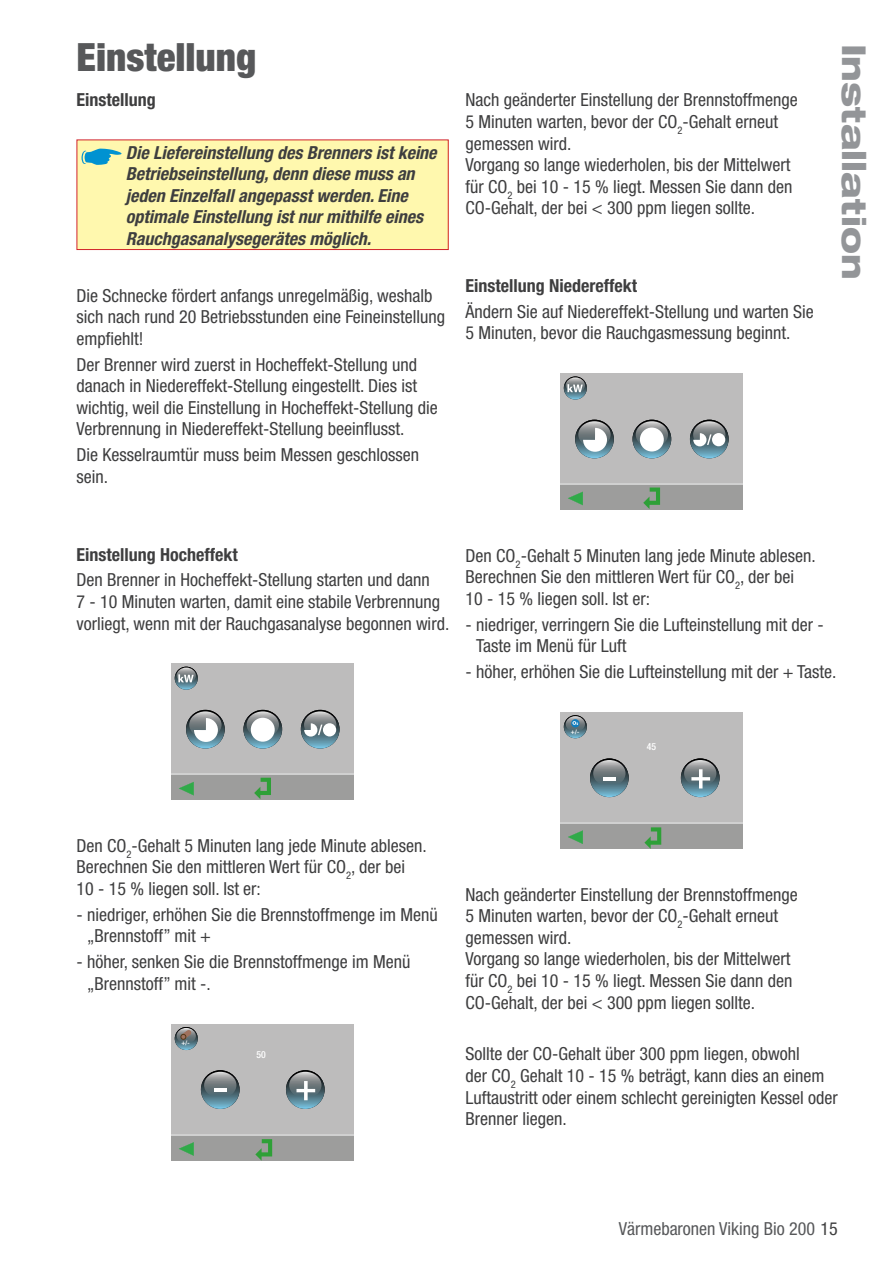
<style>
.page{position:relative;width:893px;height:1263px;background:#fff}
.page>*{position:absolute;margin:0;border:0;box-sizing:border-box;transform-origin:0 0}
.t1{font:900 condensed 39px "Helvetica Neue";color:#57585a}
.t2{font:800 expanded 33px "Helvetica Neue";color:#939598}
.t3{font:condensed 18px/21.6px "Helvetica Neue";color:#3e3e3f}
.t4{font:italic 700 condensed 18px/21.6px "Helvetica Neue";color:#3e3e3f}
.t5{font:700 condensed 18px "Helvetica Neue";color:#3e3e3f}
.t6{font:condensed 18px "Helvetica Neue";color:#57585a}
.t7{font:500 condensed 9.75px "Helvetica Neue";color:#fff}
.t8{font:700 6.6px "Myriad";color:#fff}
.s1{color:#3e3e3f}
</style>
<div class="page">
<div style="left:77px;top:140px;width:371px;height:110px;background:#fff8ae"></div>
<svg style="left:82px;top:149px;width:40px;height:16px"></svg>
<div style="left:77px;top:140px;width:372px;height:110px;border:1px solid #d1232a"></div>
<div style="left:171px;top:663px;width:183px;height:112px;background:#bdbcbc"></div>
<hr style="left:171px;top:773px;width:183px;height:2px;background:#d0d0d0">
<div style="left:171px;top:775px;width:183px;height:25px;background:#9d9d9c"></div>
<svg style="left:179px;top:782px;width:15px;height:13px"></svg>
<svg style="left:254px;top:778px;width:17px;height:21px"></svg>
<svg style="left:175px;top:667px;width:23px;height:23px"></svg>
<svg style="left:177px;top:668px;width:19px;height:15px"></svg>
<svg style="left:178px;top:674px;width:16px;height:8px"></svg>
<svg style="left:243px;top:710px;width:39px;height:38px"></svg>
<svg style="left:247px;top:711px;width:32px;height:27px"></svg>
<div style="left:251px;top:718px;width:24px;height:24px;background:#fff;border-radius:50%"></div>
<svg style="left:186px;top:710px;width:39px;height:38px"></svg>
<svg style="left:189px;top:711px;width:33px;height:27px"></svg>
<svg style="left:194px;top:718px;width:24px;height:24px"></svg>
<svg style="left:301px;top:710px;width:39px;height:38px"></svg>
<svg style="left:304px;top:711px;width:32px;height:27px"></svg>
<div style="left:323px;top:723px;width:13px;height:13px;background:#fff;border-radius:50%"></div>
<svg style="left:304px;top:723px;width:18px;height:13px"></svg>
<div style="left:171px;top:1024px;width:183px;height:111px;background:#bdbcbc"></div>
<hr style="left:171px;top:1134px;width:183px;height:1px;background:#d0d0d0">
<div style="left:171px;top:1135px;width:183px;height:25px;background:#9d9d9c"></div>
<svg style="left:179px;top:1142px;width:15px;height:14px"></svg>
<svg style="left:255px;top:1139px;width:17px;height:22px"></svg>
<svg style="left:201px;top:1070px;width:39px;height:39px"></svg>
<svg style="left:204px;top:1072px;width:32px;height:26px"></svg>
<hr style="left:215px;top:1088px;width:12px;height:4px;background:#fff">
<svg style="left:286px;top:1070px;width:39px;height:39px"></svg>
<svg style="left:289px;top:1072px;width:32px;height:26px"></svg>
<svg style="left:296px;top:1081px;width:19px;height:19px"></svg>
<svg style="left:175px;top:1027px;width:23px;height:23px"></svg>
<svg style="left:177px;top:1028px;width:19px;height:16px"></svg>
<svg style="left:181px;top:1030px;width:10px;height:9px"></svg>
<div style="left:560px;top:373px;width:183px;height:112px;background:#bdbcbc"></div>
<hr style="left:560px;top:483px;width:183px;height:2px;background:#d0d0d0">
<div style="left:560px;top:485px;width:183px;height:25px;background:#9d9d9c"></div>
<svg style="left:568px;top:492px;width:15px;height:13px"></svg>
<svg style="left:643px;top:487px;width:17px;height:22px"></svg>
<svg style="left:564px;top:376px;width:23px;height:23px"></svg>
<svg style="left:566px;top:377px;width:19px;height:16px"></svg>
<svg style="left:567px;top:384px;width:16px;height:8px"></svg>
<svg style="left:632px;top:420px;width:39px;height:38px"></svg>
<svg style="left:636px;top:421px;width:32px;height:27px"></svg>
<div style="left:640px;top:428px;width:24px;height:23px;background:#fff;border-radius:50%"></div>
<svg style="left:575px;top:420px;width:39px;height:38px"></svg>
<svg style="left:578px;top:421px;width:33px;height:27px"></svg>
<svg style="left:583px;top:428px;width:24px;height:24px"></svg>
<svg style="left:690px;top:420px;width:39px;height:38px"></svg>
<svg style="left:693px;top:421px;width:32px;height:27px"></svg>
<div style="left:712px;top:433px;width:13px;height:13px;background:#fff;border-radius:50%"></div>
<svg style="left:693px;top:433px;width:18px;height:13px"></svg>
<div style="left:560px;top:712px;width:183px;height:112px;background:#bdbcbc"></div>
<hr style="left:560px;top:822px;width:183px;height:2px;background:#d0d0d0">
<div style="left:560px;top:824px;width:183px;height:25px;background:#9d9d9c"></div>
<svg style="left:568px;top:830px;width:15px;height:14px"></svg>
<svg style="left:644px;top:827px;width:17px;height:22px"></svg>
<svg style="left:590px;top:758px;width:39px;height:39px"></svg>
<svg style="left:593px;top:760px;width:32px;height:26px"></svg>
<svg style="left:604px;top:777px;width:12px;height:3px"></svg>
<svg style="left:681px;top:758px;width:39px;height:39px"></svg>
<svg style="left:684px;top:760px;width:32px;height:26px"></svg>
<svg style="left:691px;top:769px;width:19px;height:19px"></svg>
<svg style="left:564px;top:715px;width:23px;height:23px"></svg>
<svg style="left:566px;top:716px;width:19px;height:16px"></svg>
<div style="left:571px;top:719px;width:8px;height:8px;background:#127dbd;border-radius:50%"></div>
<svg style="left:572px;top:721px;width:6px;height:4px"></svg>
<h1 class="t1" style="left:77px;top:33px;width:181px">Einstellung</h1>
<p class="t5" style="left:77px;top:89px;width:81px">Einstellung</p>
<p class="t4" style="left:126px;top:141px;width:312px">Die Liefereinstellung des Brenners ist keine Betriebseinstellung, denn diese muss an jeden Einzelfall angepasst werden. Eine optimale Einstellung ist nur mithilfe eines Rauchgasanalysegerätes möglich.</p>
<p class="t3" style="left:77px;top:284px;width:370px">Die Schnecke fördert anfangs unregelmäßig, weshalb sich nach rund 20 Betriebsstunden eine Feineinstellung empfiehlt!</p>
<p class="t3" style="left:77px;top:353px;width:363px">Der Brenner wird zuerst in Hocheffekt-Stellung und danach in Niedereffekt-Stellung eingestellt. Dies ist wichtig, weil die Einstellung in Hocheffekt-Stellung die Verbrennung in Niedereffekt-Stellung beeinflusst.</p>
<p class="t3" style="left:77px;top:444px;width:344px">Die Kesselraumtür muss beim Messen geschlossen sein.</p>
<p class="t3" style="left:466px;top:89px;width:334px">Nach geänderter Einstellung der Brennstoffmenge 5 -Minuten warten, bevor der CO<sub>2</sub>-Gehalt erneut gemessen wird.<br>Vorgang so lange wiederholen, bis der Mittelwert für CO<sub>2</sub> bei 10 - 15 % liegt. Messen Sie dann den CO‑Gehalt, der bei &lt; 300 ppm liegen sollte.</p>
<p class="t5" style="left:466px;top:275px;width:173px">Einstellung Niedereffekt</p>
<p class="t3" style="left:466px;top:300px;width:350px">Ändern Sie auf Niedereffekt-Stellung und warten Sie<br>5 Minuten, bevor die Rauchgasmessung beginnt.</p>
<h2 class="t2" style="left:875px;top:44px;width:237px;rotate:90deg">Installation</h2>
<p class="t5" style="left:77px;top:543px;width:163px">Einstellung Hocheffekt</p>
<p class="t3" style="left:77px;top:569px;width:374px">Den Brenner in Hocheffekt-Stellung starten und dann<br>7 - 10 Minuten warten, damit eine stabile Verbrennung vorliegt, wenn mit der Rauchgasanalyse begonnen wird.</p>
<p class="t3" style="left:466px;top:544px;width:352px">Den CO<sub>2</sub>-Gehalt 5 Minuten lang jede Minute ablesen.<br>Berechnen Sie den mittleren Wert für CO<sub>2</sub>, der bei<br>10 - 15 % liegen soll. Ist er:</p>
<p class="t3" style="left:476px;top:613px;width:349px;text-indent:-11px">- niedriger, verringern Sie die Lufteinstellung mit der -<br>Taste im Menü für Luft</p>
<p class="t3" style="left:466px;top:661px;width:372px">- höher, erhöhen Sie die Lufteinstellung mit der + Taste.</p>
<p class="t8" style="left:571px;top:729px;width:10px">+/-</p>
<p class="t7" style="left:647px;top:741px;width:11px">45</p>
<p class="t3" style="left:77px;top:834px;width:352px">Den CO<sub>2</sub>-Gehalt 5 Minuten lang jede Minute ablesen.<br>Berechnen Sie den mittleren Wert für CO<sub>2</sub>, der bei<br>10 - 15 % liegen soll. Ist er:</p>
<p class="t3" style="left:87px;top:903px;width:352px;text-indent:-11px">- niedriger, erhöhen Sie die Brennstoffmenge im Menü „Brennstoff” mit +</p>
<p class="t3" style="left:87px;top:951px;width:325px;text-indent:-11px">- höher, senken Sie die Brennstoffmenge im Menü „Brennstoff” mit -.</p>
<p class="t8" style="left:181px;top:1039px;width:10px">+/-</p>
<p class="t7" style="left:257px;top:1048px;width:11px">50</p>
<p class="t3" style="left:466px;top:883px;width:334px">Nach geänderter Einstellung der Brennstoffmenge 5 Minuten warten, bevor der CO<sub>2</sub>-Gehalt erneut gemessen wird.<br>Vorgang so lange wiederholen, bis der Mittelwert für CO<sub>2</sub> bei 10 - 15 % liegt. Messen Sie dann den CO‑Gehalt, der bei &lt; 300 ppm liegen sollte.</p>
<p class="t3" style="left:466px;top:1043px;width:374px">Sollte der CO-Gehalt über 300 ppm liegen, obwohl<br>der CO<sub>2</sub> Gehalt 10 - 15 % beträgt, kann dies an einem Luftaustritt oder einem schlecht gereinigten Kessel oder Brenner liegen.</p>
<p class="t6" style="left:619px;top:1218px;width:220px">Värmebaronen Viking Bio 200 <span class="s1">15</span></p>
</div>
